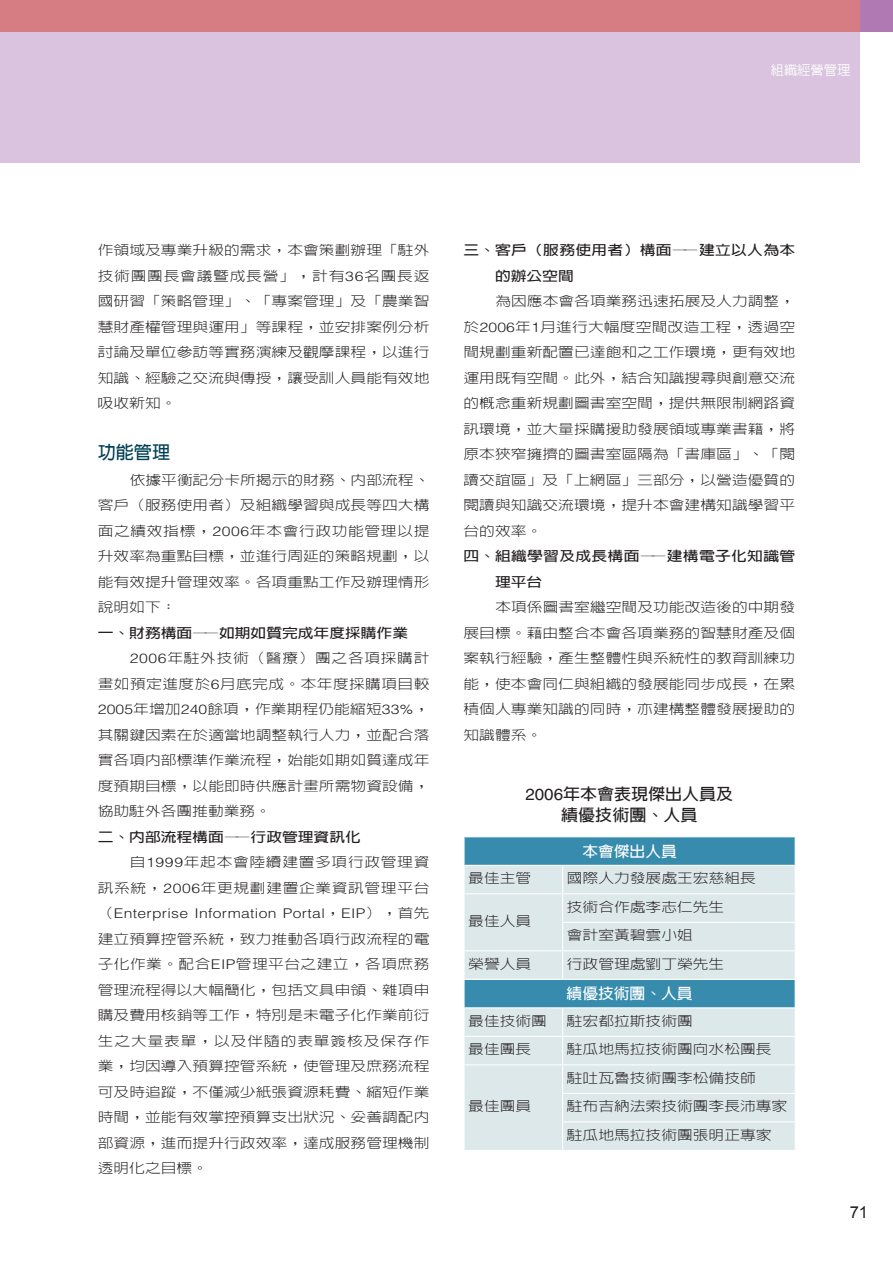
<style>
.page{position:relative;width:893px;height:1263px;background:#fff}
.page>*{position:absolute;margin:0;border:0;box-sizing:border-box;transform-origin:0 0}
.t1{font:700 18px "Lin Gothic";color:#024156}
.t2{font:16.5px "Arial";color:#231f20}
.t3{font:700 16.2px/21.3px "Lin Gothic";color:#231f20;text-align:center;scale:1.05 1}
.t4{font:700 15px "Lin Gothic";color:#fff;scale:1.05 1}
.t5{font:300 13.35px/25.5px "Lin Gothic";letter-spacing:.005em;color:#231f20;text-align:justify;scale:1.18 1}
.t6{font:700 13.35px/25.5px "Lin Gothic";letter-spacing:.02em;color:#231f20;scale:1.18 1}
.t7{font:300 13.35px "Lin Gothic";letter-spacing:.045em;color:#231f20;scale:1.18 1}
.t8{font:700 13.35px "Lin Gothic";color:#231f20;scale:1.18 1}
.t9{font:300 13.35px "Helvetica";letter-spacing:.02em;color:#231f20;scale:1.18 1}
.t10{font:300 13.35px "Lin Gothic";letter-spacing:.04em;color:#231f20;scale:1.18 1}
.t11{font:300 13.35px "Lin Gothic";letter-spacing:.025em;color:#231f20;scale:1.18 1}
.t12{font:500 13.35px "Lin Gothic";color:#fff}
.s1{font-family:"Helvetica"}
.s2{font-family:"Lin Gothic"}
.s3{font-family:"Helvetica";font-weight:400}
</style>
<div class="page">
<svg style="left:465px;top:837px;width:330px;height:28px;background:#3a8eae"></svg>
<svg style="left:465px;top:866px;width:330px;height:284px;background:#cddfe4"></svg>
<hr style="left:463px;top:893px;width:100px;height:1px;background:#fff">
<hr style="left:563px;top:893px;width:233px;height:1px;background:#fff">
<hr style="left:562px;top:922px;width:234px;height:1px;background:#fff">
<hr style="left:463px;top:950px;width:100px;height:1px;background:#fff">
<hr style="left:563px;top:950px;width:233px;height:1px;background:#fff">
<svg style="left:562px;top:866px;width:1px;height:113px"></svg>
<hr style="left:463px;top:979px;width:100px;height:1px;background:#fff">
<hr style="left:563px;top:979px;width:233px;height:1px;background:#fff">
<hr style="left:463px;top:1007px;width:100px;height:1px;background:#fff">
<hr style="left:563px;top:1007px;width:233px;height:1px;background:#fff">
<hr style="left:463px;top:1036px;width:100px;height:1px;background:#fff">
<hr style="left:563px;top:1036px;width:233px;height:1px;background:#fff">
<hr style="left:463px;top:1064px;width:100px;height:1px;background:#fff">
<hr style="left:563px;top:1064px;width:233px;height:1px;background:#fff">
<hr style="left:562px;top:1093px;width:234px;height:1px;background:#fff">
<hr style="left:562px;top:1121px;width:234px;height:1px;background:#fff">
<svg style="left:562px;top:1008px;width:1px;height:142px"></svg>
<svg style="left:795px;top:837px;width:1px;height:171px"></svg>
<div style="left:0;top:31px;width:860px;height:132px;background:#d9c3de"></div>
<div style="left:859px;top:0;width:34px;height:32px;background:#b179b4"></div>
<div style="left:0;top:0;width:860px;height:32px;background:#d67d84"></div>
<p class="t12" style="left:771px;top:63px;width:81px">組織經營管理</p>
<p class="t5" style="left:98px;top:237px;width:283px">作領域及專業升級的需求，本會策劃辦理「駐外技術團團長會議暨成長營」，計有<span class="s1">36</span>名團長返國研習「策略管理」、「專案管理」及「農業智慧財產權管理與運用」等課程，並安排案例分析討論及單位參訪等實務演練及觀摩課程，以進行知識、經驗之交流與傳授，讓受訓人員能有效地吸收新知。</p>
<h1 class="t1" style="left:98px;top:443px;width:74px">功能管理</h1>
<p class="t5" style="left:98px;top:467px;width:283px;text-indent:32px">依據平衡記分卡所揭示的財務、內部流程、客戶（服務使用者）及組織學習與成長等四大構面之績效指標，<span class="s1">2006</span>年本會行政功能管理以提升效率為重點目標，並進行周延的策略規劃，以能有效提升管理效率。各項重點工作及辦理情形說明如下：</p>
<p class="t8" style="left:98px;top:626px;width:264px">一、財務構面——如期如質完成年度採購作業</p>
<p class="t7" style="left:130px;top:651px;width:256px"><span class="s1">2006</span>年駐外技術（醫療）團之各項採購計</p>
<p class="t11" style="left:98px;top:677px;width:283px">畫如預定進度於<span class="s1">6</span>月底完成。本年度採購項目較</p>
<p class="t5" style="left:98px;top:696px;width:283px"><span class="s1">2005</span>年增加<span class="s1">240</span>餘項，作業期程仍能縮短<span class="s1">33%</span>，</p>
<p class="t5" style="left:98px;top:722px;width:283px">其關鍵因素在於適當地調整執行人力，並配合落</p>
<p class="t5" style="left:98px;top:747px;width:283px">實各項內部標準作業流程，始能如期如質達成年</p>
<p class="t5" style="left:98px;top:773px;width:283px">度預期目標，以能即時供應計畫所需物資設備，</p>
<p class="t5" style="left:98px;top:798px;width:148px">協助駐外各團推動業務。</p>
<p class="t8" style="left:98px;top:830px;width:224px">二、內部流程構面——行政管理資訊化</p>
<p class="t7" style="left:130px;top:855px;width:256px">自<span class="s1">1999</span>年起本會陸續建置多項行政管理資</p>
<p class="t10" style="left:98px;top:881px;width:283px">訊系統，<span class="s1">2006</span>年更規劃建置企業資訊管理平台</p>
<p class="t9" style="left:98px;top:905px;width:283px"><span class="s2">（</span>Enterprise Information Portal<span class="s2">，</span>EIP<span class="s2">），首先</span></p>
<p class="t5" style="left:98px;top:926px;width:283px">建立預算控管系統，致力推動各項行政流程的電子化作業。配合<span class="s1">EIP</span>管理平台之建立，各項庶務管理流程得以大幅簡化，包括文具申領、雜項申購及費用核銷等工作，特別是未電子化作業前衍生之大量表單，以及伴隨的表單簽核及保存作業，均因導入預算控管系統，使管理及庶務流程可及時追蹤，不僅減少紙張資源耗費、縮短作業時間，並能有效掌控預算支出狀況、妥善調配內部資源，進而提升行政效率，達成服務管理機制透明化之目標。</p>
<p class="t6" style="left:495px;top:237px;width:256px;text-indent:-32px">三、客戶（服務使用者）構面——建立以人為本的辦公空間</p>
<p class="t5" style="left:463px;top:288px;width:283px;text-indent:32px">為因應本會各項業務迅速拓展及人力調整，於<span class="s1">2006</span>年<span class="s1">1</span>月進行大幅度空間改造工程，透過空間規劃重新配置已達飽和之工作環境，更有效地運用既有空間。此外，結合知識搜尋與創意交流的概念重新規劃圖書室空間，提供無限制網路資訊環境，並大量採購援助發展領域專業書籍，將原本狹窄擁擠的圖書室區隔為「書庫區」、「閱讀交誼區」及「上網區」三部分，以營造優質的閱讀與知識交流環境，提升本會建構知識學習平台的效率。</p>
<p class="t6" style="left:495px;top:543px;width:256px;text-indent:-32px">四、組織學習及成長構面——建構電子化知識管理平台</p>
<p class="t5" style="left:463px;top:594px;width:283px;text-indent:32px">本項係圖書室繼空間及功能改造後的中期發展目標。藉由整合本會各項業務的智慧財產及個案執行經驗，產生整體性與系統性的教育訓練功能，使本會同仁與組織的發展能同步成長，在累積個人專業知識的同時，亦建構整體發展援助的知識體系。</p>
<p class="t3" style="left:525px;top:783px;width:200px"><span class="s3">2006</span>年本會表現傑出人員及績優技術團、人員</p>
<p class="t4" style="left:582px;top:843px;width:92px">本會傑出人員</p>
<p class="t5" style="left:468px;top:865px;width:55px">最佳主管</p>
<p class="t5" style="left:567px;top:865px;width:162px">國際人力發展處王宏慈組長</p>
<p class="t5" style="left:468px;top:908px;width:55px">最佳人員</p>
<p class="t5" style="left:567px;top:892px;width:135px;line-height:28.5px">技術合作處李志仁先生會計室黃碧雲小姐</p>
<p class="t5" style="left:468px;top:951px;width:55px">榮譽人員</p>
<p class="t5" style="left:567px;top:951px;width:135px">行政管理處劉丁榮先生</p>
<p class="t4" style="left:567px;top:986px;width:122px">績優技術團、人員</p>
<p class="t5" style="left:468px;top:1008px;width:68px">最佳技術團</p>
<p class="t5" style="left:567px;top:1008px;width:108px">駐宏都拉斯技術團</p>
<p class="t5" style="left:468px;top:1036px;width:55px">最佳團長</p>
<p class="t5" style="left:567px;top:1036px;width:175px">駐瓜地馬拉技術團向水松團長</p>
<p class="t5" style="left:468px;top:1093px;width:55px">最佳團員</p>
<p class="t5" style="left:567px;top:1063px;width:188px;line-height:28.5px;text-align:left">駐吐瓦魯技術團李松備技師<br>駐布吉納法索技術團李長沛專家駐瓜地馬拉技術團張明正專家</p>
<p class="t2" style="left:850px;top:1201px;width:20px">71</p>
</div>
